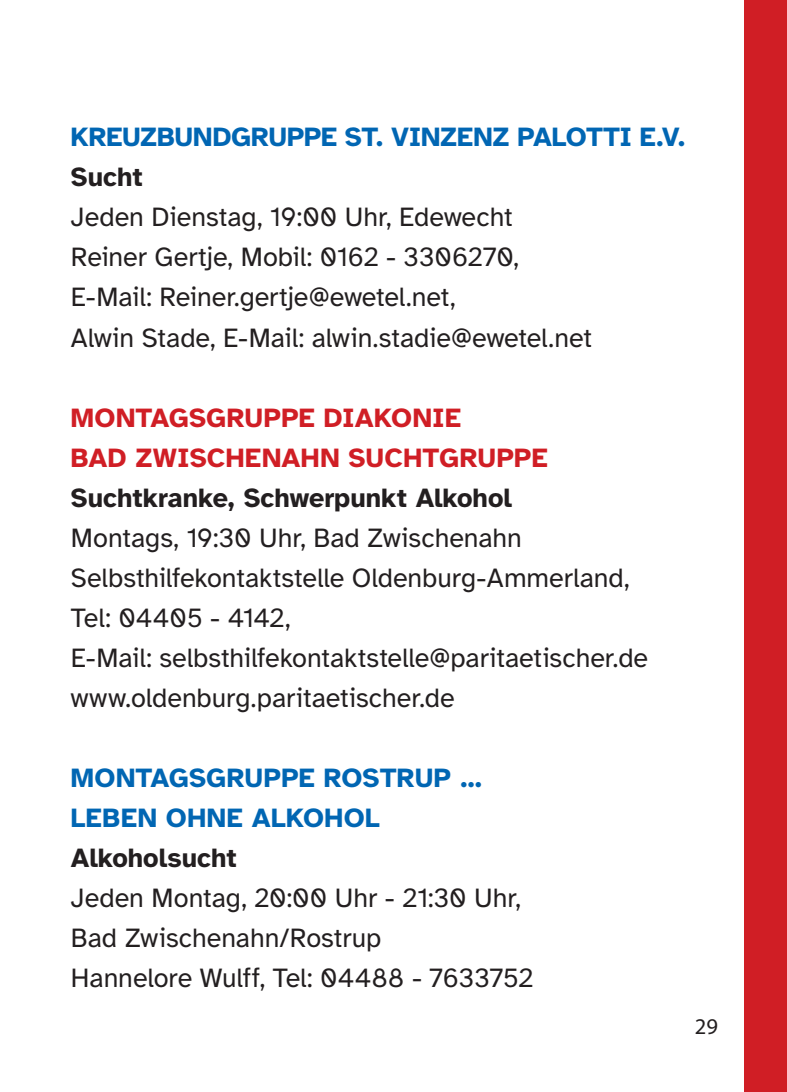
<style>
.page{position:relative;width:787px;height:1092px;background:#fff}
.page>*{position:absolute;margin:0;border:0;box-sizing:border-box;transform-origin:0 0}
.t1{font:27.5px/40px "Atkinson Hyperlegible";color:#231f20}
.t2{font:700 27.5px/40px "Atkinson Hyperlegible";letter-spacing:.005em;color:#0166b3}
.t3{font:700 27.5px "Atkinson Hyperlegible";color:#231f20}
.t4{font:700 27.5px/40px "Atkinson Hyperlegible";letter-spacing:.01em;color:#d01e25}
.t5{font:22.5px "Myriad Pro";color:#231f20}
</style>
<div class="page">
<div style="left:744px;top:0;width:43px;height:1091px;background:#d01e25"></div>
<p class="t2" style="left:71px;top:117px;width:616px">KREUZBUNDGRUPPE ST. VINZENZ PALOTTI E.V.</p>
<p class="t3" style="left:71px;top:161px;width:73px">Sucht</p>
<p class="t1" style="left:71px;top:198px;width:522px">Jeden Dienstag, 19:00 Uhr, Edewecht Reiner Gertje, Mobil: 0162 - 3306270, E-Mail: Reiner.gertje@ewetel.net,<br>Alwin Stade, E-Mail: alwin.stadie@ewetel.net</p>
<p class="t4" style="left:71px;top:397px;width:478px">MONTAGSGRUPPE DIAKONIE<br>BAD ZWISCHENAHN SUCHTGRUPPE</p>
<p class="t3" style="left:71px;top:481px;width:442px">Suchtkranke, Schwerpunkt Alkohol</p>
<p class="t1" style="left:71px;top:518px;width:578px">Montags, 19:30 Uhr, Bad Zwischenahn Selbsthilfekontaktstelle Oldenburg-Ammerland, Tel: 04405 - 4142,<br>E-Mail: selbsthilfekontaktstelle@paritaetischer.de www.oldenburg.paritaetischer.de</p>
<p class="t2" style="left:71px;top:757px;width:413px">MONTAGSGRUPPE ROSTRUP …<br>LEBEN OHNE ALKOHOL</p>
<p class="t3" style="left:71px;top:841px;width:167px">Alkoholsucht</p>
<p class="t1" style="left:71px;top:878px;width:464px">Jeden Montag, 20:00 Uhr - 21:30 Uhr,<br>Bad Zwischenahn/Rostrup<br>Hannelore Wulff, Tel: 04488 - 7633752</p>
<p class="t5" style="left:694px;top:1012px;width:25px">29</p>
</div>
